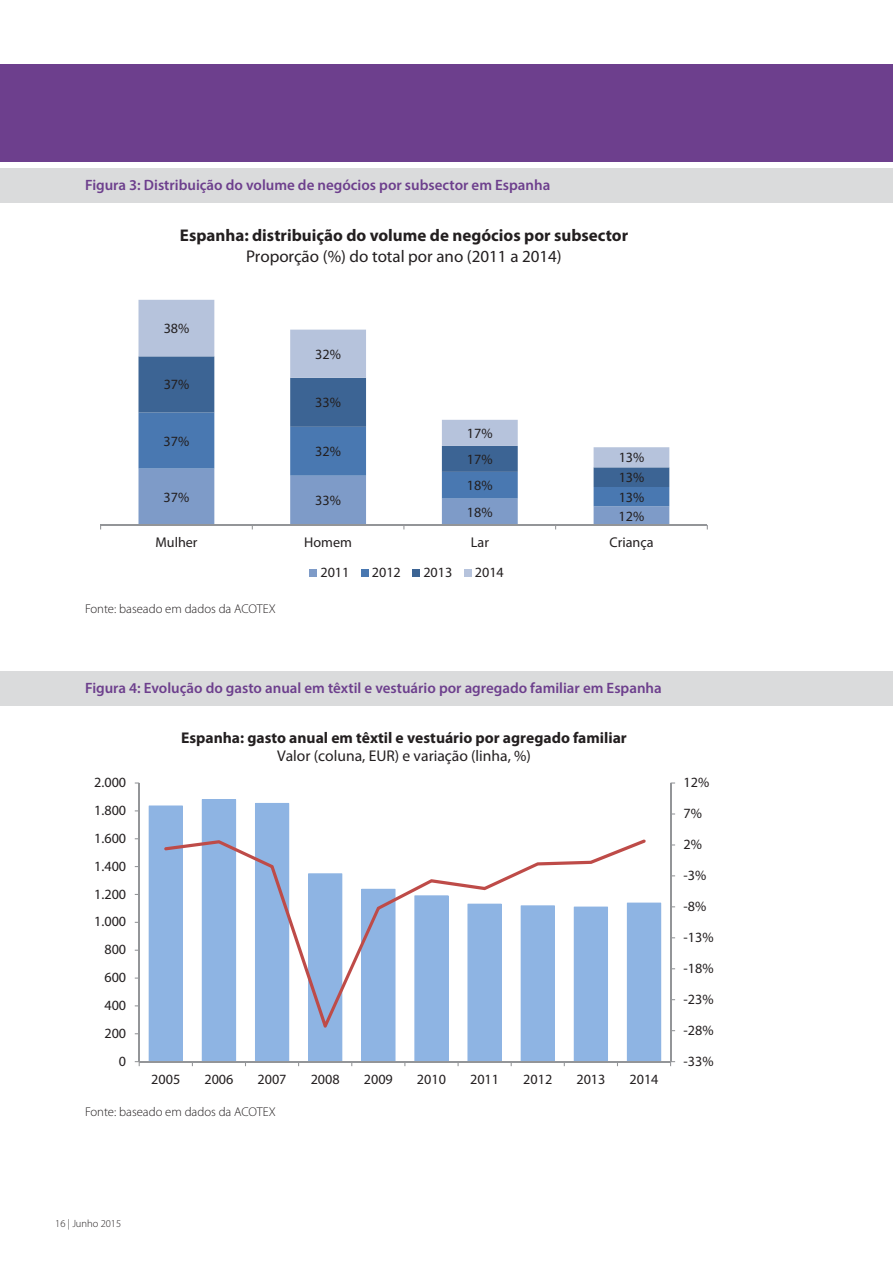
<style>
.page{position:relative;width:893px;height:1263px;background:#fff}
.page>*{position:absolute;margin:0;border:0;box-sizing:border-box;transform-origin:0 0}
.t1{font:700 16.95px "Myriad Pro";color:#231f20}
.t2{font:16.95px "Myriad Pro";color:#231f20}
.t3{font:700 15.6px "Myriad Pro";color:#231f20}
.t4{font:15.6px "Myriad Pro";color:#231f20}
.t5{font:600 15px "Myriad Pro";color:#6d3f8d}
.t6{font:14.1px "Myriad Pro";color:#231f20}
.t7{font:300 12.75px "Myriad Pro";color:#231f20}
.t8{font:300 10.5px "Myriad Pro";color:#231f20}
</style>
<div class="page">
<div style="left:0;top:168px;width:893px;height:34px;background:#dadbdc"></div>
<div style="left:0;top:672px;width:893px;height:34px;background:#dadbdc"></div>
<div style="left:0;top:64px;width:893px;height:98px;background:#6d3f8d"></div>
<svg style="left:138px;top:300px;width:531px;height:167px"></svg>
<hr style="left:101px;top:524px;width:606px;height:1px;background:#939598">
<svg style="left:138px;top:469px;width:531px;height:60px"></svg>
<div style="left:309px;top:569px;width:8px;height:8px;background:#7e9bc8"></div>
<div style="left:361px;top:569px;width:8px;height:8px;background:#4978b1"></div>
<div style="left:412px;top:569px;width:8px;height:8px;background:#3c6494"></div>
<div style="left:464px;top:569px;width:8px;height:8px;background:#b6c3dc"></div>
<div style="left:149px;top:805px;width:34px;height:256px;background:#8eb4e3"></div>
<div style="left:202px;top:799px;width:34px;height:262px;background:#8eb4e3"></div>
<div style="left:255px;top:803px;width:34px;height:258px;background:#8eb4e3"></div>
<svg style="left:308px;top:1028px;width:34px;height:33px"></svg>
<svg style="left:361px;top:1028px;width:34px;height:33px"></svg>
<svg style="left:414px;top:1028px;width:35px;height:33px"></svg>
<svg style="left:467px;top:1028px;width:35px;height:33px"></svg>
<svg style="left:521px;top:1028px;width:34px;height:33px"></svg>
<svg style="left:574px;top:1028px;width:34px;height:33px"></svg>
<div style="left:627px;top:902px;width:34px;height:159px;background:#8eb4e3"></div>
<hr style="left:670px;top:783px;width:1px;height:279px;background:#939598">
<hr style="left:139px;top:783px;width:1px;height:279px;background:#939598">
<hr style="left:139px;top:1061px;width:532px;height:1px;background:#939598">
<svg style="left:135px;top:1061px;width:5px;height:5px"></svg>
<svg style="left:670px;top:1061px;width:5px;height:5px"></svg>
<svg style="left:164px;top:839px;width:482px;height:189px"></svg>
<p class="t5" style="left:85px;top:175px;width:467px">Figura 3: Distribuição do volume de negócios por subsector em Espanha</p>
<p class="t1" style="left:180px;top:225px;width:450px">Espanha: distribuição do volume de negócios por subsector</p>
<p class="t2" style="left:246px;top:246px;width:317px">Proporção (%) do total por ano (2011 a 2014)</p>
<p class="t6" style="left:164px;top:320px;width:27px">38%</p>
<p class="t6" style="left:164px;top:376px;width:27px">37%</p>
<p class="t6" style="left:164px;top:432px;width:27px">37%</p>
<p class="t6" style="left:315px;top:345px;width:27px">32%</p>
<p class="t6" style="left:315px;top:394px;width:27px">33%</p>
<p class="t6" style="left:315px;top:443px;width:27px">32%</p>
<p class="t6" style="left:164px;top:488px;width:27px">37%</p>
<p class="t6" style="left:315px;top:492px;width:27px">33%</p>
<p class="t6" style="left:467px;top:424px;width:27px">17%</p>
<p class="t6" style="left:467px;top:450px;width:27px">17%</p>
<p class="t6" style="left:467px;top:477px;width:27px">18%</p>
<p class="t6" style="left:619px;top:449px;width:27px">13%</p>
<p class="t6" style="left:619px;top:469px;width:27px">13%</p>
<p class="t6" style="left:619px;top:488px;width:27px">13%</p>
<p class="t6" style="left:467px;top:503px;width:27px">18%</p>
<p class="t6" style="left:619px;top:507px;width:27px">12%</p>
<p class="t6" style="left:155px;top:534px;width:44px">Mulher</p>
<p class="t6" style="left:304px;top:534px;width:49px">Homem</p>
<p class="t6" style="left:471px;top:534px;width:20px">Lar</p>
<p class="t6" style="left:610px;top:534px;width:46px">Criança</p>
<p class="t7" style="left:85px;top:602px;width:192px">Fonte: baseado em dados da ACOTEX</p>
<p class="t6" style="left:320px;top:564px;width:31px">2011</p>
<p class="t6" style="left:372px;top:564px;width:31px">2012</p>
<p class="t6" style="left:423px;top:564px;width:31px">2013</p>
<p class="t6" style="left:475px;top:564px;width:31px">2014</p>
<p class="t5" style="left:85px;top:678px;width:578px">Figura 4: Evolução do gasto anual em têxtil e vestuário por agregado familiar em Espanha</p>
<p class="t6" style="left:94px;top:774px;width:33px">2.000</p>
<p class="t6" style="left:94px;top:801px;width:33px">1.800</p>
<p class="t6" style="left:94px;top:829px;width:33px">1.600</p>
<p class="t6" style="left:94px;top:857px;width:33px">1.400</p>
<p class="t6" style="left:94px;top:885px;width:33px">1.200</p>
<p class="t6" style="left:94px;top:913px;width:33px">1.000</p>
<p class="t6" style="left:104px;top:941px;width:23px">800</p>
<p class="t6" style="left:104px;top:969px;width:23px">600</p>
<p class="t6" style="left:104px;top:997px;width:23px">400</p>
<p class="t6" style="left:104px;top:1024px;width:23px">200</p>
<p class="t6" style="left:119px;top:1052px;width:9px">0</p>
<p class="t3" style="left:181px;top:727px;width:447px">Espanha: gasto anual em têxtil e vestuário por agregado familiar</p>
<p class="t4" style="left:277px;top:746px;width:256px">Valor (coluna, EUR) e variação (linha, %)</p>
<p class="t6" style="left:151px;top:1070px;width:31px">2005</p>
<p class="t6" style="left:204px;top:1070px;width:31px">2006</p>
<p class="t6" style="left:258px;top:1070px;width:31px">2007</p>
<p class="t6" style="left:311px;top:1070px;width:31px">2008</p>
<p class="t6" style="left:364px;top:1070px;width:31px">2009</p>
<p class="t6" style="left:417px;top:1070px;width:31px">2010</p>
<p class="t6" style="left:470px;top:1070px;width:31px">2011</p>
<p class="t6" style="left:523px;top:1070px;width:31px">2012</p>
<p class="t6" style="left:576px;top:1070px;width:31px">2013</p>
<p class="t6" style="left:629px;top:1070px;width:31px">2014</p>
<p class="t7" style="left:85px;top:1105px;width:192px">Fonte: baseado em dados da ACOTEX</p>
<p class="t6" style="left:684px;top:774px;width:27px">12%</p>
<p class="t6" style="left:684px;top:805px;width:20px">7%</p>
<p class="t6" style="left:684px;top:836px;width:20px">2%</p>
<p class="t6" style="left:684px;top:867px;width:24px">-3%</p>
<p class="t6" style="left:684px;top:898px;width:24px">-8%</p>
<p class="t6" style="left:684px;top:928px;width:32px">-13%</p>
<p class="t6" style="left:684px;top:959px;width:32px">-18%</p>
<p class="t6" style="left:684px;top:990px;width:32px">-23%</p>
<p class="t6" style="left:684px;top:1021px;width:32px">-28%</p>
<p class="t6" style="left:684px;top:1052px;width:32px">-33%</p>
<p class="t8" style="left:55px;top:1218px;width:67px">16 | Junho 2015</p>
</div>
